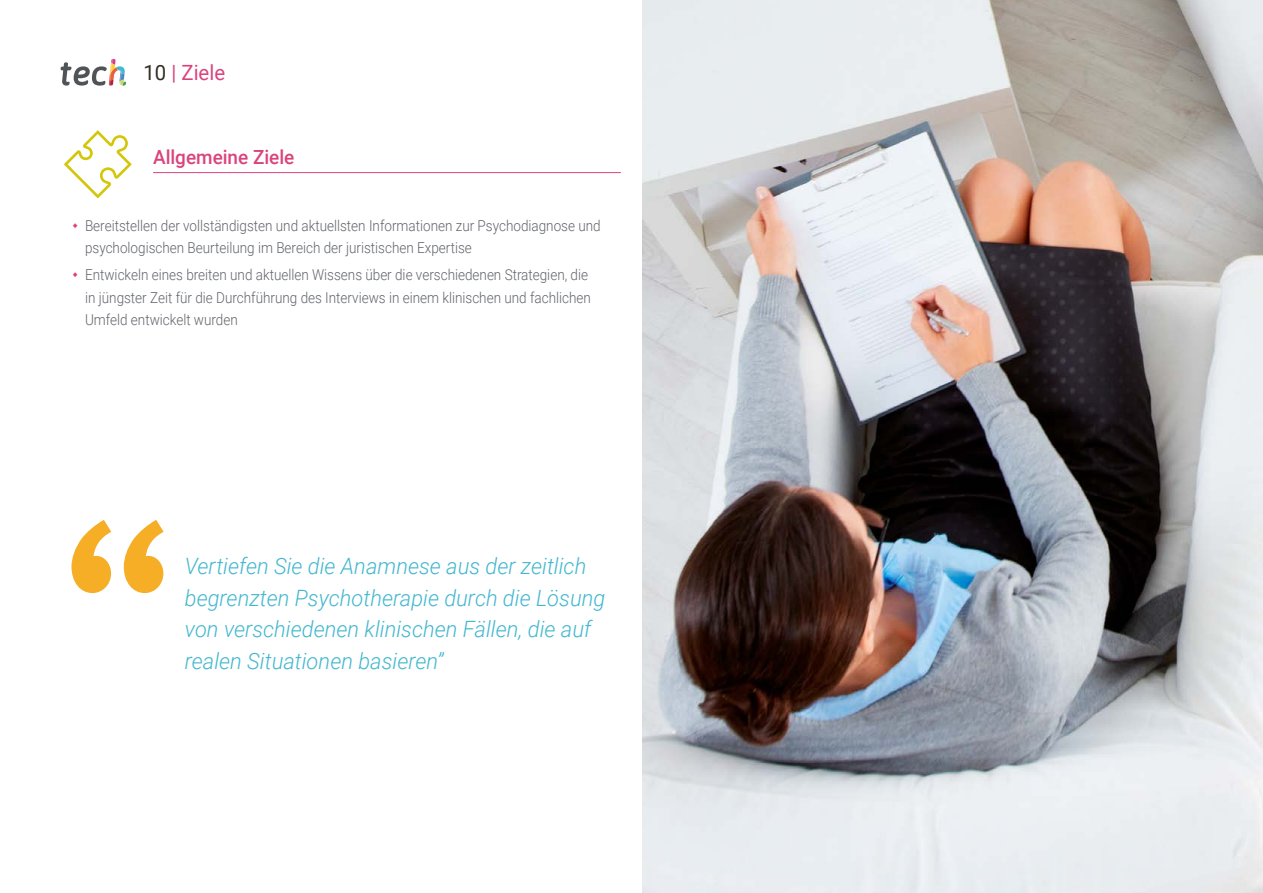
<style>
.page{position:relative;width:1263px;height:893px;background:#fff}
.page>*{position:absolute;margin:0;border:0;box-sizing:border-box;transform-origin:0 0}
.t1{font:italic 300 22.5px/31.5px "Roboto";color:#43b7cf}
.t2{font:21px "Roboto";color:#da447d}
.t3{font:500 19.5px "Roboto";color:#da447d}
.t4{font:300 15px/22.5px "Roboto";color:#61646a;scale:.9 1}
.s1{color:#312e20}
</style>
<div class="page">
<img style="left:642px;top:0;width:621px;height:893px">
<svg style="left:71px;top:520px;width:93px;height:73px"></svg>
<hr style="left:153px;top:172px;width:468px;height:1px;background:#da447d">
<svg style="left:64px;top:130px;width:68px;height:68px"></svg>
<svg style="left:61px;top:59px;width:65px;height:27px"></svg>
<h2 class="t2" style="left:144px;top:57px;width:83px"><span class="s1">10</span> | Ziele</h2>
<h3 class="t3" style="left:153px;top:144px;width:143px">Allgemeine Ziele</h3>
<p class="t4" style="left:85px;top:214px;width:574px">Bereitstellen der vollständigsten und aktuellsten Informationen zur Psychodiagnose und psychologischen Beurteilung im Bereich der juristischen Expertise</p>
<p class="t4" style="left:85px;top:263px;width:563px">Entwickeln eines breiten und aktuellen Wissens über die verschiedenen Strategien, die in jüngster Zeit für die Durchführung des Interviews in einem klinischen und fachlichen<br>Umfeld entwickelt wurden</p>
<h1 class="t1" style="left:185px;top:550px;width:422px">Vertiefen Sie die Anamnese aus der zeitlich begrenzten Psychotherapie durch die Lösung von verschiedenen klinischen Fällen, die auf realen Situationen basieren”</h1>
</div>
